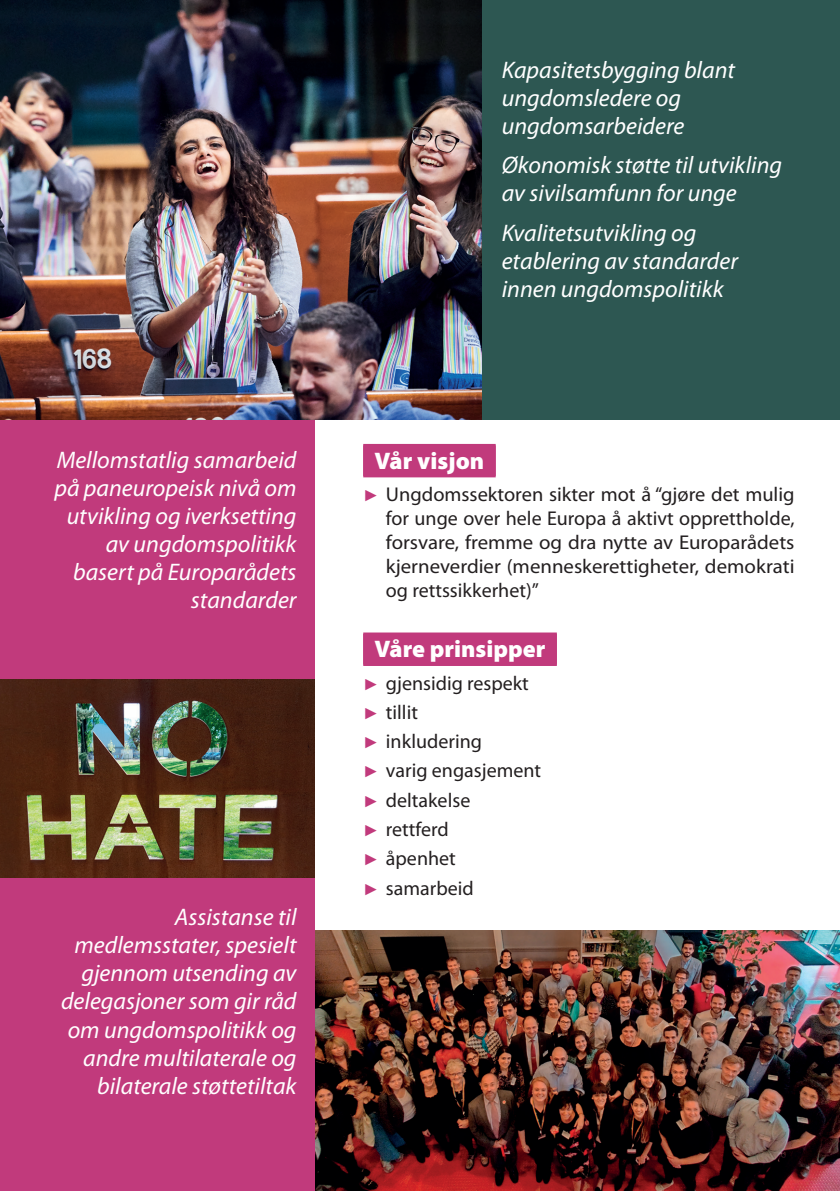
<style>
.page{position:relative;width:840px;height:1191px;background:#fff}
.page>*{position:absolute;margin:0;border:0;box-sizing:border-box;transform-origin:0 0}
.t1{font:italic 24px/28px "Myriad Pro";color:#fff}
.t2{font:900 24px "Myriad Pro";color:#fff}
.t3{font:20px/29.2px "Myriad Pro";color:#231f20;text-align:justify}
.s1{font-family:"Arial";font-size:16px;color:#c13a7c}
</style>
<div class="page">
<div style="left:0;top:0;width:839px;height:420px;background:#2d5752"></div>
<div style="left:363px;top:445px;width:132px;height:32px;background:#c13a7c"></div>
<div style="left:363px;top:444px;width:132px;height:32px;background:#c13a7c"></div>
<div style="left:363px;top:634px;width:193px;height:32px;background:#c13a7c"></div>
<div style="left:363px;top:632px;width:193px;height:32px;background:#c13a7c"></div>
<div style="left:0;top:417px;width:315px;height:774px;background:#c13a7c"></div>
<img style="left:0;top:679px;width:315px;height:198px">
<img style="left:0;top:0;width:481px;height:420px">
<img style="left:315px;top:930px;width:524px;height:261px">
<p class="t1" style="left:54px;top:446px;width:243px;text-align:right">Mellomstatlig samarbeid på paneuropeisk nivå om utvikling og iverksetting av ungdomspolitikk basert på Europarådets standarder</p>
<p class="t1" style="left:61px;top:903px;width:237px;text-align:right">Assistanse til medlemsstater, spesielt gjennom utsending av delegasjoner som gir råd om ungdomspolitikk og andre multilaterale og bilaterale støttetiltak</p>
<p class="t1" style="left:501px;top:55px;width:235px">Kapasitetsbygging blant ungdomsledere og ungdomsarbeidere</p>
<p class="t1" style="left:501px;top:151px;width:282px">Økonomisk støtte til utvikling av sivilsamfunn for unge</p>
<p class="t1" style="left:501px;top:218px;width:238px">Kvalitetsutvikling og etablering av standarder innen ungdomspolitikk</p>
<p class="t2" style="left:374px;top:445px;width:111px">Vår visjon</p>
<p class="t3" style="left:386px;top:482px;width:410px;line-height:24px;text-indent:-23px"><span class="s1">►</span> Ungdomssektoren sikter mot å “gjøre det mulig for unge over hele Europa å aktivt opprettholde, forsvare, fremme og dra nytte av Europarådets kjerneverdier (menneskerettigheter, demokrati og rettssikkerhet)”</p>
<p class="t2" style="left:374px;top:633px;width:172px">Våre prinsipper</p>
<p class="t3" style="left:363px;top:668px;width:179px;text-align:left"><span class="s1">►</span> gjensidig respekt <span class="s1">►</span> tillit<br><span class="s1">►</span> inkludering<br><span class="s1">►</span> varig engasjement <span class="s1">►</span> deltakelse<br><span class="s1">►</span> rettferd<br><span class="s1">►</span> åpenhet<br><span class="s1">►</span> samarbeid</p>
</div>
